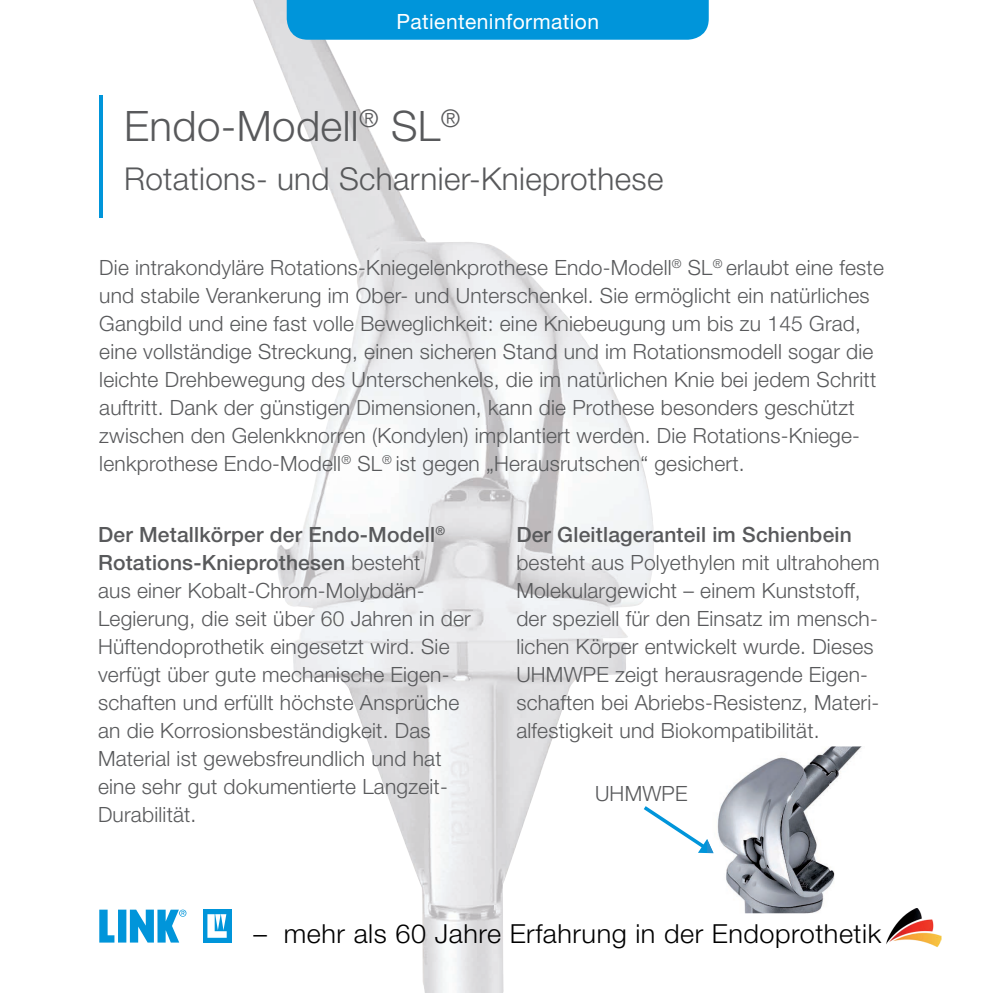
<style>
.page{position:relative;width:993px;height:993px;background:#fff}
.page>*{position:absolute;margin:0;border:0;box-sizing:border-box;transform-origin:0 0}
.t1{font:300 42px "Helvetica Neue";letter-spacing:.01em;color:#58595b}
.t2{font:300 31.5px "Helvetica Neue";letter-spacing:.01em;color:#58595b}
.t3{font:300 26.25px "Helvetica Neue";letter-spacing:.02em;color:#000}
.t4{font:300 21px/28px "Helvetica Neue";letter-spacing:.01em;color:#58595b}
.t5{font:500 21px "Helvetica Neue";letter-spacing:.01em;color:#58595b}
.t6{font:21px "Helvetica Neue";letter-spacing:.02em;color:#fff}
.s1{font-weight:500}
</style>
<div class="page">
<svg style="left:99px;top:909px;width:15px;height:33px"></svg>
<div style="left:203px;top:909px;width:28px;height:33px;background:#0095da"></div>
<svg style="left:207px;top:914px;width:20px;height:23px"></svg>
<div style="left:118px;top:909px;width:8px;height:33px;background:#0095da"></div>
<svg style="left:130px;top:909px;width:57px;height:33px"></svg>
<img style="left:886px;top:908px;width:55px;height:39px">
<img style="left:253px;top:0;width:114px;height:185px">
<img style="left:367px;top:125px;width:57px;height:861px">
<img style="left:310px;top:185px;width:58px;height:556px">
<img style="left:424px;top:239px;width:116px;height:753px">
<img style="left:539px;top:285px;width:59px;height:490px">
<img style="left:597px;top:359px;width:56px;height:315px">
<img style="left:277px;top:505px;width:33px;height:173px">
<div style="left:286px;top:0;width:422px;height:40px;background:#0095da"></div>
<hr style="left:99px;top:95px;width:3px;height:123px;background:#0095da">
<svg style="left:644px;top:806px;width:62px;height:46px"></svg>
<img style="left:706px;top:746px;width:156px;height:166px">
<svg style="left:886px;top:908px;width:7px;height:4px"></svg>
<img style="left:706px;top:838px;width:7px;height:14px">
<p class="t6" style="left:396px;top:9px;width:204px">Patienteninformation</p>
<h1 class="t1" style="left:124px;top:100px;width:338px">Endo-Modell<sup>®</sup> SL<sup>®</sup></h1>
<h2 class="t2" style="left:124px;top:160px;width:540px">Rotations- und Scharnier-Knieprothese</h2>
<p class="t4" style="left:99px;top:253px;width:785px">Die intrakondyläre Rotations-Kniegelenkprothese Endo-Modell<sup>®</sup> SL<sup>®</sup> erlaubt eine feste und stabile Verankerung im Ober- und Unterschenkel. Sie ermöglicht ein natürliches Gangbild und eine fast volle Beweglichkeit: eine Kniebeugung um bis zu 145 Grad, eine vollständige Streckung, einen sicheren Stand und im Rotationsmodell sogar die leichte Drehbewegung des Unterschenkels, die im natürlichen Knie bei jedem Schritt auftritt. Dank der günstigen Dimensionen, kann die Prothese besonders geschützt zwischen den Gelenkknorren (Kondylen) implantiert werden. Die Rotations-Kniege&shy;lenkprothese Endo-Modell<sup>®</sup> SL<sup>®</sup> ist gegen „Herausrutschen“ gesichert.</p>
<p class="t4" style="left:98px;top:519px;width:374px"><span class="s1">Der Metallkörper der Endo-Modell</span><sup>® </sup><span class="s1">Rotations-Knieprothesen</span> besteht<br>aus einer Kobalt-Chrom-Molybdän-Legierung, die seit über 60 Jahren in der Hüftendoprothetik eingesetzt wird. Sie verfügt über gute mechanische Eigen&shy;schaften und erfüllt höchste Ansprüche an die Korrosionsbeständigkeit. Das Material ist gewebsfreundlich und hat eine sehr gut dokumentierte Langzeit-Durabilität.</p>
<p class="t5" style="left:516px;top:521px;width:337px">Der Gleitlageranteil im Schienbein</p>
<p class="t4" style="left:516px;top:547px;width:364px">besteht aus Polyethylen mit ultrahohem Molekulargewicht – einem Kunststoff, der speziell für den Einsatz im mensch&shy;lichen Körper entwickelt wurde. Dieses UHMWPE zeigt herausragende Eigen&shy;schaften bei Abriebs-Resistenz, Materi&shy;alfestigkeit und Biokompatibilität.</p>
<p class="t4" style="left:595px;top:778px;width:94px">UHMWPE</p>
<p class="t3" style="left:253px;top:917px;width:629px">– mehr als 60 Jahre Erfahrung in der Endoprothetik</p>
</div>
